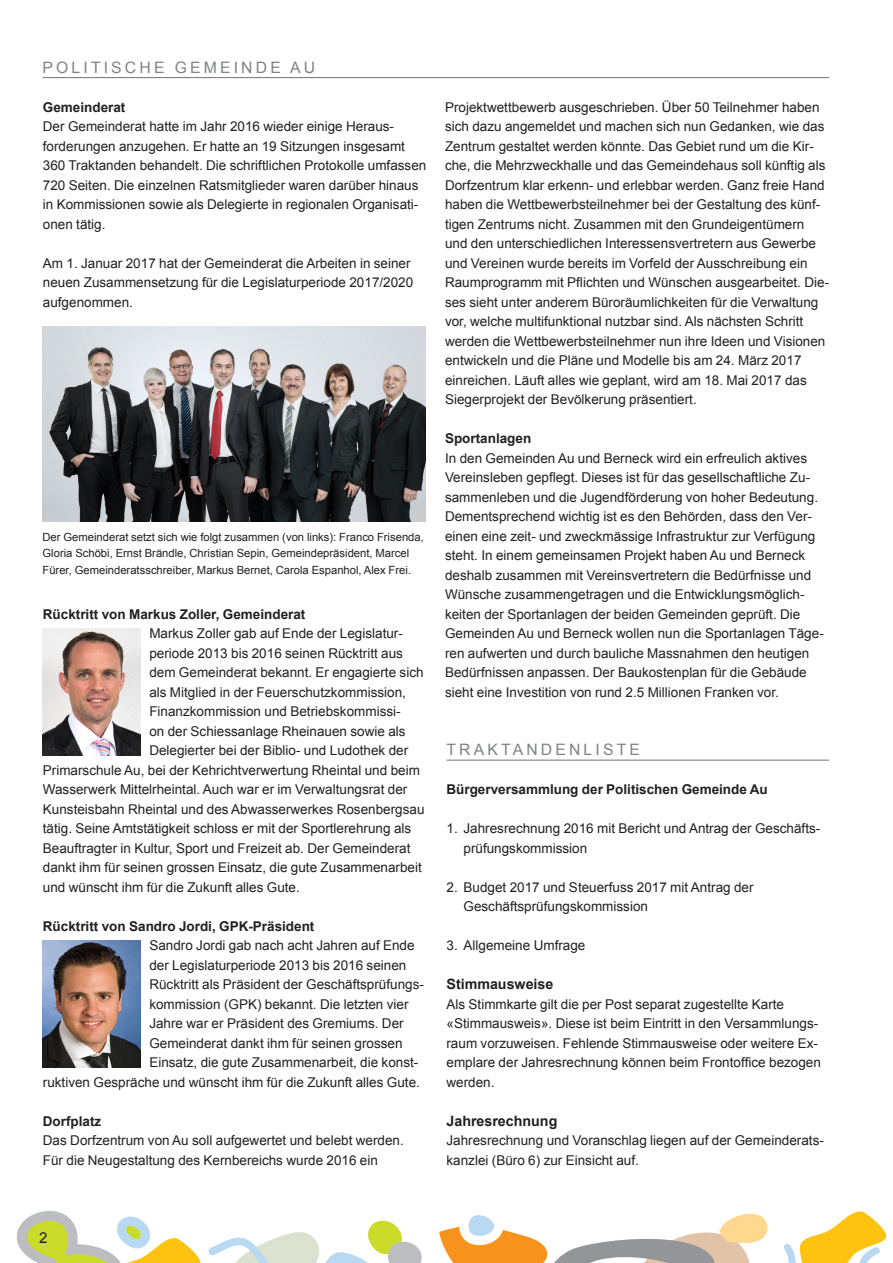
<style>
.page{position:relative;width:893px;height:1263px;background:#fff}
.page>*{position:absolute;margin:0;border:0;box-sizing:border-box;transform-origin:0 0}
.Rubrikentitel{font:15.75px "Arial";letter-spacing:.2em;color:#808285}
.Grundtext{font:15px "Arial";color:#231f20}
.Zwischentitel{font:700 14.25px "Arial";color:#231f20}
.Grundtext-2{font:13.5px/19.5px "Arial";color:#231f20}
.Grundtext_Auszeichnu{font:700 13.5px "Arial";color:#231f20}
.Legende{font:11.25px/16.5px "Arial";color:#231f20}
</style>
<div class="page">
<svg style="left:16px;top:1211px;width:185px;height:52px"></svg>
<svg style="left:208px;top:1220px;width:214px;height:43px"></svg>
<svg style="left:439px;top:1211px;width:448px;height:52px"></svg>
<hr style="left:43px;top:77px;width:786px;height:1px;background:#808285">
<hr style="left:446px;top:759px;width:383px;height:2px;background:#808285">
<img style="left:43px;top:326px;width:382px;height:195px">
<img style="left:43px;top:629px;width:98px;height:126px">
<img style="left:43px;top:941px;width:98px;height:126px">
<p class="Rubrikentitel" style="left:43px;top:57px;width:274px">POLITISCHE GEMEINDE AU</p>
<p class="Grundtext_Auszeichnu" style="left:43px;top:98px;width:84px">Gemeinderat</p>
<p class="Grundtext-2" style="left:43px;top:117px;width:385px">Der Gemeinderat hatte im Jahr 2016 wieder einige Heraus&shy;forderungen anzugehen. Er hatte an 19 Sitzungen insgesamt 360 Traktanden behandelt. Die schriftlichen Protokolle umfassen 720 Seiten. Die einzelnen Ratsmitglieder waren darüber hinaus in Kommissionen sowie als Delegierte in regionalen Organisati&shy;onen tätig.</p>
<p class="Grundtext-2" style="left:43px;top:253px;width:372px">Am 1. Januar 2017 hat der Gemeinderat die Arbeiten in seiner neuen Zusammensetzung für die Legislaturperiode 2017/2020 aufgenommen.</p>
<p class="Legende" style="left:43px;top:529px;width:383px">Der Gemeinderat setzt sich wie folgt zusammen (von links): Franco Frisenda,<br>Gloria Schöbi, Ernst Brändle, Christian Sepin, Gemeindepräsident, Marcel<br>Fürer, Gemeinderatsschreiber, Markus Bernet, Carola Espanhol, Alex Frei.</p>
<p class="Grundtext_Auszeichnu" style="left:43px;top:605px;width:264px">Rücktritt von Markus Zoller, Gemeinderat</p>
<p class="Grundtext-2" style="left:149px;top:624px;width:255px">Markus Zoller gab auf Ende der Legislatur-</p>
<p class="Grundtext-2" style="left:149px;top:643px;width:255px">periode 2013 bis 2016 seinen Rücktritt aus</p>
<p class="Grundtext-2" style="left:149px;top:663px;width:276px">dem Gemeinderat bekannt. Er engagierte sich</p>
<p class="Grundtext-2" style="left:149px;top:682px;width:258px">als Mitglied in der Feuerschutzkommission,</p>
<p class="Grundtext-2" style="left:149px;top:702px;width:253px">Finanzkommission und Betriebskommissi-</p>
<p class="Grundtext-2" style="left:149px;top:721px;width:258px">on der Schiessanlage Rheinauen sowie als</p>
<p class="Grundtext-2" style="left:149px;top:741px;width:260px">Delegierter bei der Biblio- und Ludothek der</p>
<p class="Grundtext-2" style="left:43px;top:760px;width:379px">Primarschule Au, bei der Kehrichtverwertung Rheintal und beim</p>
<p class="Grundtext-2" style="left:43px;top:780px;width:366px">Wasserwerk Mittelrheintal. Auch war er im Verwaltungsrat der</p>
<p class="Grundtext-2" style="left:43px;top:799px;width:383px">Kunsteisbahn Rheintal und des Abwasserwerkes Rosenbergsau</p>
<p class="Grundtext-2" style="left:43px;top:819px;width:370px">tätig. Seine Amtstätigkeit schloss er mit der Sportlerehrung als</p>
<p class="Grundtext-2" style="left:43px;top:838px;width:369px">Beauftragter in Kultur, Sport und Freizeit ab. Der Gemeinderat</p>
<p class="Grundtext-2" style="left:43px;top:858px;width:380px">dankt ihm für seinen grossen Einsatz, die gute Zusammenarbeit</p>
<p class="Grundtext-2" style="left:43px;top:877px;width:258px">und wünscht ihm für die Zukunft alles Gute.</p>
<p class="Grundtext_Auszeichnu" style="left:43px;top:917px;width:273px">Rücktritt von Sandro Jordi, GPK-Präsident</p>
<p class="Grundtext-2" style="left:149px;top:936px;width:267px">Sandro Jordi gab nach acht Jahren auf Ende</p>
<p class="Grundtext-2" style="left:149px;top:955px;width:259px">der Legislaturperiode 2013 bis 2016 seinen</p>
<p class="Grundtext-2" style="left:149px;top:975px;width:276px">Rücktritt als Präsident der Geschäftsprüfungs-</p>
<p class="Grundtext-2" style="left:149px;top:994px;width:261px">kommission (GPK) bekannt. Die letzten vier</p>
<p class="Grundtext-2" style="left:149px;top:1014px;width:256px">Jahre war er Präsident des Gremiums. Der</p>
<p class="Grundtext-2" style="left:149px;top:1033px;width:255px">Gemeinderat dankt ihm für seinen grossen</p>
<p class="Grundtext-2" style="left:149px;top:1053px;width:271px">Einsatz, die gute Zusammenarbeit, die konst-</p>
<p class="Grundtext-2" style="left:43px;top:1072px;width:379px">ruktiven Gespräche und wünscht ihm für die Zukunft alles Gute.</p>
<p class="Grundtext_Auszeichnu" style="left:43px;top:1112px;width:60px">Dorfplatz</p>
<p class="Grundtext-2" style="left:43px;top:1131px;width:362px">Das Dorfzentrum von Au soll aufgewertet und belebt werden.<br>Für die Neugestaltung des Kernbereichs wurde 2016 ein</p>
<p class="Grundtext-2" style="left:445px;top:97px;width:386px">Projektwettbewerb ausgeschrieben. Über 50 Teilnehmer haben sich dazu angemeldet und machen sich nun Gedanken, wie das Zentrum gestaltet werden könnte. Das Gebiet rund um die Kir&shy;che, die Mehrzweckhalle und das Gemeindehaus soll künftig als Dorfzentrum klar erkenn- und erlebbar werden. Ganz freie Hand haben die Wettbewerbsteilnehmer bei der Gestaltung des künf&shy;tigen Zentrums nicht. Zusammen mit den Grundeigentümern und den unterschiedlichen Interessensvertretern aus Gewerbe und Vereinen wurde bereits im Vorfeld der Ausschreibung ein Raumprogramm mit Pflichten und Wünschen ausgearbeitet. Die&shy;ses sieht unter anderem Büroräumlichkeiten für die Verwaltung vor, welche multifunktional nutzbar sind. Als nächsten Schritt werden die Wettbewerbsteilnehmer nun ihre Ideen und Visionen entwickeln und die Pläne und Modelle bis am 24. März 2017 einreichen. Läuft alles wie geplant, wird am 18. Mai 2017 das Siegerprojekt der Bevölkerung präsentiert.</p>
<p class="Grundtext_Auszeichnu" style="left:445px;top:429px;width:88px">Sportanlagen</p>
<p class="Grundtext-2" style="left:445px;top:448px;width:380px">In den Gemeinden Au und Berneck wird ein erfreulich aktives Vereinsleben gepflegt. Dieses ist für das gesellschaftliche Zu&shy;sammenleben und die Jugendförderung von hoher Bedeutung.<br>Dementsprechend wichtig ist es den Behörden, dass den Ver&shy;einen eine zeit- und zweckmässige Infrastruktur zur Verfügung steht. In einem gemeinsamen Projekt haben Au und Berneck deshalb zusammen mit Vereinsvertretern die Bedürfnisse und Wünsche zusammengetragen und die Entwicklungsmöglich&shy;keiten der Sportanlagen der beiden Gemeinden geprüft. Die Gemeinden Au und Berneck wollen nun die Sportanlagen Täge&shy;ren aufwerten und durch bauliche Massnahmen den heutigen Bedürfnissen anpassen. Der Baukostenplan für die Gebäude sieht eine Investition von rund 2.5 Millionen Franken vor.</p>
<p class="Rubrikentitel" style="left:446px;top:739px;width:195px">TRAKTANDENLISTE</p>
<p class="Grundtext_Auszeichnu" style="left:446px;top:780px;width:323px">Bürgerversammlung der Politischen Gemeinde Au</p>
<p class="Grundtext-2" style="left:463px;top:819px;width:358px;text-indent:-17px">1. Jahresrechnung 2016 mit Bericht und Antrag der Geschäfts&shy;prüfungskommission</p>
<p class="Grundtext-2" style="left:463px;top:877px;width:292px;text-indent:-17px">2. Budget 2017 und Steuerfuss 2017 mit Antrag der<br>Geschäftsprüfungskommission</p>
<p class="Grundtext-2" style="left:446px;top:936px;width:140px">3. Allgemeine Umfrage</p>
<p class="Zwischentitel" style="left:446px;top:975px;width:108px">Stimmausweise</p>
<p class="Grundtext-2" style="left:446px;top:994px;width:376px">Als Stimmkarte gilt die per Post separat zugestellte Karte «Stimmausweis». Diese ist beim Eintritt in den Versammlungs&shy;raum vorzuweisen. Fehlende Stimmausweise oder weitere Ex&shy;emplare der Jahresrechnung können beim Frontoffice bezogen werden.</p>
<p class="Zwischentitel" style="left:446px;top:1111px;width:112px">Jahresrechnung</p>
<p class="Grundtext-2" style="left:446px;top:1131px;width:379px">Jahresrechnung und Voranschlag liegen auf der Gemeinderats&shy;kanzlei (Büro 6) zur Einsicht auf.</p>
<p class="Grundtext" style="left:39px;top:1228px;width:10px">2</p>
</div>
